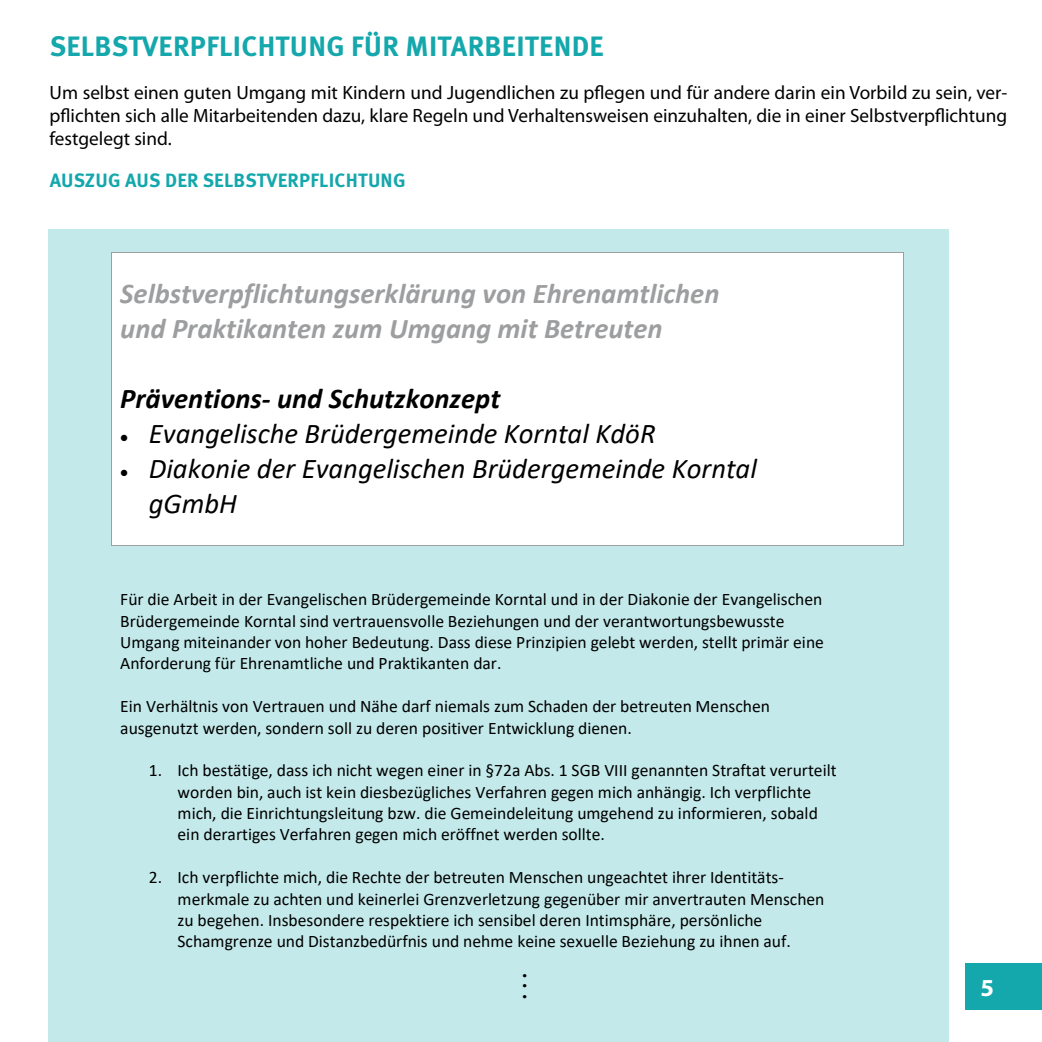
<style>
.page{position:relative;width:1042px;height:1042px;background:#fff}
.page>*{position:absolute;margin:0;border:0;box-sizing:border-box;transform-origin:0 0}
.t1{font:italic 28.7px/35px "Calibri";color:#000}
.t2{font:italic 700 28.7px/35px "Calibri";color:#9d9ea0}
.t3{font:italic 700 28.7px "Calibri";color:#000}
.t4{font:700 28px "Meta OT";letter-spacing:.01em;color:#14a7ac}
.t5{font:700 24.5px "Myriad Pro";color:#fff}
.t6{font:700 21px "Times New Roman";color:#000}
.t7{font:19.25px/23.1px "Myriad Pro";color:#000;text-align:justify}
.t8{font:700 19.25px "Meta OT";letter-spacing:.01em;color:#14a7ac}
.t9{font:17.5px/21.3px "Calibri";color:#000}
</style>
<div class="page">
<div style="left:965px;top:963px;width:77px;height:46px;background:#14a7ac"></div>
<div style="left:48px;top:229px;width:901px;height:813px;background:#c4e9ea"></div>
<div style="left:112px;top:253px;width:665px;height:292px;background:#fff"></div>
<div style="left:777px;top:253px;width:126px;height:292px;background:#fff"></div>
<hr style="left:112px;top:252px;width:665px;height:1px;background:#9d9ea0">
<hr style="left:778px;top:252px;width:125px;height:1px;background:#9d9ea0">
<hr style="left:111px;top:252px;width:1px;height:293px;background:#9d9ea0">
<hr style="left:112px;top:545px;width:665px;height:1px;background:#9d9ea0">
<hr style="left:777px;top:545px;width:126px;height:1px;background:#9d9ea0">
<hr style="left:903px;top:252px;width:1px;height:293px;background:#9d9ea0">
<h2 class="t4" style="left:50px;top:28px;width:555px">SELBSTVERPFLICHTUNG FÜR MITARBEITENDE</h2>
<p class="t7" style="left:50px;top:80px;width:959px">Um selbst einen guten Umgang mit Kindern und Jugendlichen zu pflegen und für andere darin ein Vorbild zu sein, ver&shy;pflichten sich alle Mitarbeitenden dazu, klare Regeln und Verhaltensweisen einzuhalten, die in einer Selbstverpflichtung festgelegt sind.</p>
<p class="t8" style="left:50px;top:168px;width:357px">AUSZUG AUS DER SELBSTVERPFLICHTUNG</p>
<h1 class="t2" style="left:120px;top:275px;width:601px">Selbstverpflichtungserklärung von Ehrenamtlichen und Praktikanten zum Umgang mit Betreuten</h1>
<h1 class="t3" style="left:120px;top:378px;width:381px">Präventions- und Schutzkonzept</h1>
<h1 class="t1" style="left:120px;top:415px;width:537px">• Evangelische Brüdergemeinde Korntal KdöR</h1>
<h1 class="t1" style="left:149px;top:450px;width:609px;text-indent:-29px">• Diakonie der Evangelischen Brüdergemeinde Korntal gGmbH</h1>
<p class="t9" style="left:120px;top:588px;width:705px">Für die Arbeit in der Evangelischen Brüdergemeinde Korntal und in der Diakonie der Evangelischen Brüdergemeinde Korntal sind vertrauensvolle Beziehungen und der verantwortungsbewusste Umgang miteinander von hoher Bedeutung. Dass diese Prinzipien gelebt werden, stellt primär eine Anforderung für Ehrenamtliche und Praktikanten dar.</p>
<p class="t9" style="left:120px;top:695px;width:651px">Ein Verhältnis von Vertrauen und Nähe darf niemals zum Schaden der betreuten Menschen ausgenutzt werden, sondern soll zu deren positiver Entwicklung dienen.</p>
<p class="t9" style="left:178px;top:759px;width:660px;text-indent:-29px">1. Ich bestätige, dass ich nicht wegen einer in §72a Abs. 1 SGB VIII genannten Straftat verurteilt worden bin, auch ist kein diesbezügliches Verfahren gegen mich anhängig. Ich verpflichte mich, die Einrichtungsleitung bzw. die Gemeindeleitung umgehend zu informieren, sobald ein derartiges Verfahren gegen mich eröffnet werden sollte.</p>
<p class="t9" style="left:178px;top:866px;width:648px;text-indent:-29px">2. Ich verpflichte mich, die Rechte der betreuten Menschen ungeachtet ihrer Identitäts&shy;merkmale zu achten und keinerlei Grenzverletzung gegenüber mir anvertrauten Menschen zu begehen. Insbesondere respektiere ich sensibel deren Intimsphäre, persönliche Schamgrenze und Distanzbedürfnis und nehme keine sexuelle Beziehung zu ihnen auf.</p>
<p class="t6" style="left:522px;top:954px;width:7px">.</p>
<p class="t6" style="left:522px;top:965px;width:7px">.</p>
<p class="t6" style="left:522px;top:975px;width:7px">.</p>
<h3 class="t5" style="left:980px;top:971px;width:15px">5</h3>
</div>
